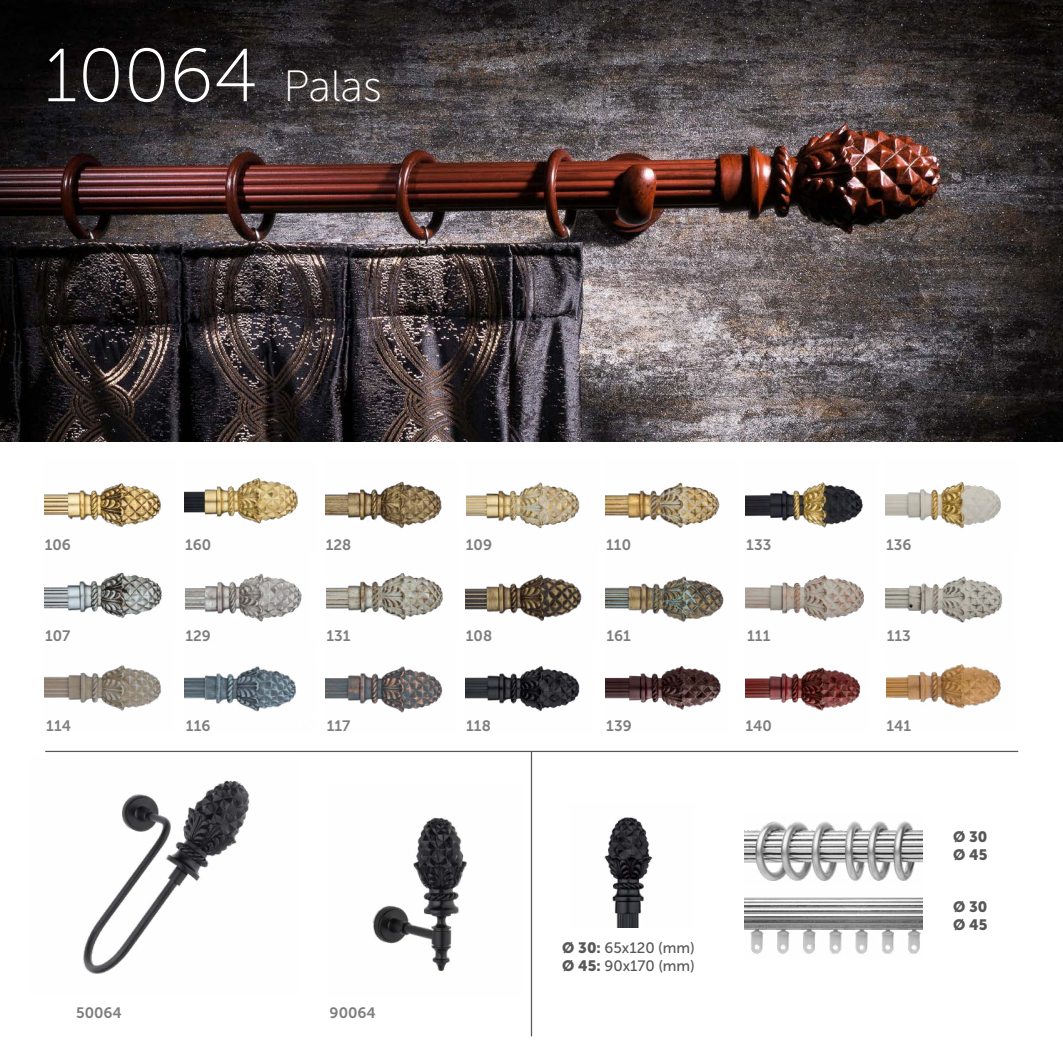
<style>
.page{position:relative;width:1063px;height:1063px;background:#fff}
.page>*{position:absolute;margin:0;border:0;box-sizing:border-box;transform-origin:0 0}
.t1{font:75px "Museo Sans Cyrl 100";color:#fff}
.t2{font:15px "Museo Sans Cyrl 700";color:#7e7e7d}
.t3{font:15px/18px "Museo Sans Cyrl 500";color:#575756}
.t4{font:15px/18px "Museo Sans Cyrl 900";color:#575756}
.s1{font-size:43.75px}
.s2{font-family:"Museo Sans Cyrl 900"}
</style>
<div class="page">
<img style="left:0;top:0;width:1063px;height:441px">
<img style="left:372px;top:817px;width:95px;height:155px">
<img style="left:83px;top:780px;width:167px;height:194px">
<hr style="left:45px;top:751px;width:973px;height:1px;background:#575756">
<hr style="left:531px;top:751px;width:1px;height:285px;background:#575756">
<img style="left:44px;top:483px;width:117px;height:45px">
<img style="left:185px;top:478px;width:113px;height:46px">
<img style="left:325px;top:481px;width:118px;height:139px">
<img style="left:465px;top:482px;width:117px;height:139px">
<img style="left:605px;top:482px;width:119px;height:140px">
<img style="left:44px;top:572px;width:118px;height:46px">
<img style="left:44px;top:665px;width:117px;height:46px">
<img style="left:886px;top:664px;width:115px;height:45px">
<img style="left:885px;top:481px;width:116px;height:47px">
<img style="left:745px;top:482px;width:119px;height:139px">
<img style="left:185px;top:666px;width:111px;height:46px">
<img style="left:885px;top:576px;width:118px;height:47px">
<img style="left:186px;top:573px;width:116px;height:49px">
<img style="left:325px;top:666px;width:118px;height:47px">
<img style="left:465px;top:666px;width:115px;height:46px">
<img style="left:605px;top:665px;width:116px;height:45px">
<img style="left:745px;top:667px;width:116px;height:44px">
<img style="left:604px;top:817px;width:49px;height:111px">
<img style="left:744px;top:821px;width:179px;height:60px">
<img style="left:744px;top:897px;width:179px;height:57px">
<h1 class="t1" style="left:44px;top:36px;width:339px">10064 <span class="s1">Palas</span></h1>
<p class="t2" style="left:45px;top:537px;width:28px">106</p>
<p class="t2" style="left:185px;top:537px;width:28px">160</p>
<p class="t2" style="left:326px;top:537px;width:27px">128</p>
<p class="t2" style="left:466px;top:537px;width:28px">109</p>
<p class="t2" style="left:606px;top:537px;width:26px">110</p>
<p class="t2" style="left:746px;top:537px;width:26px">133</p>
<p class="t2" style="left:886px;top:537px;width:27px">136</p>
<p class="t2" style="left:45px;top:627px;width:27px">107</p>
<p class="t2" style="left:185px;top:627px;width:27px">129</p>
<p class="t2" style="left:887px;top:627px;width:26px">113</p>
<p class="t2" style="left:466px;top:627px;width:28px">108</p>
<p class="t2" style="left:606px;top:627px;width:26px">161</p>
<p class="t2" style="left:326px;top:627px;width:26px">131</p>
<p class="t2" style="left:747px;top:627px;width:25px">111</p>
<p class="t2" style="left:186px;top:718px;width:26px">116</p>
<p class="t2" style="left:466px;top:718px;width:26px">118</p>
<p class="t2" style="left:606px;top:718px;width:27px">139</p>
<p class="t2" style="left:745px;top:718px;width:28px">140</p>
<p class="t2" style="left:46px;top:718px;width:26px">114</p>
<p class="t2" style="left:886px;top:718px;width:26px">141</p>
<p class="t2" style="left:327px;top:718px;width:25px">117</p>
<p class="t2" style="left:76px;top:1004px;width:47px">50064</p>
<p class="t2" style="left:330px;top:1004px;width:48px">90064</p>
<p class="t3" style="left:562px;top:939px;width:134px"><span class="s2">Ø 30:</span> 65x120 (mm)<br><span class="s2">Ø 45:</span> 90x170 (mm)</p>
<p class="t4" style="left:953px;top:828px;width:36px">Ø 30<br>Ø 45</p>
<p class="t4" style="left:953px;top:897px;width:36px">Ø 30<br>Ø 45</p>
</div>
